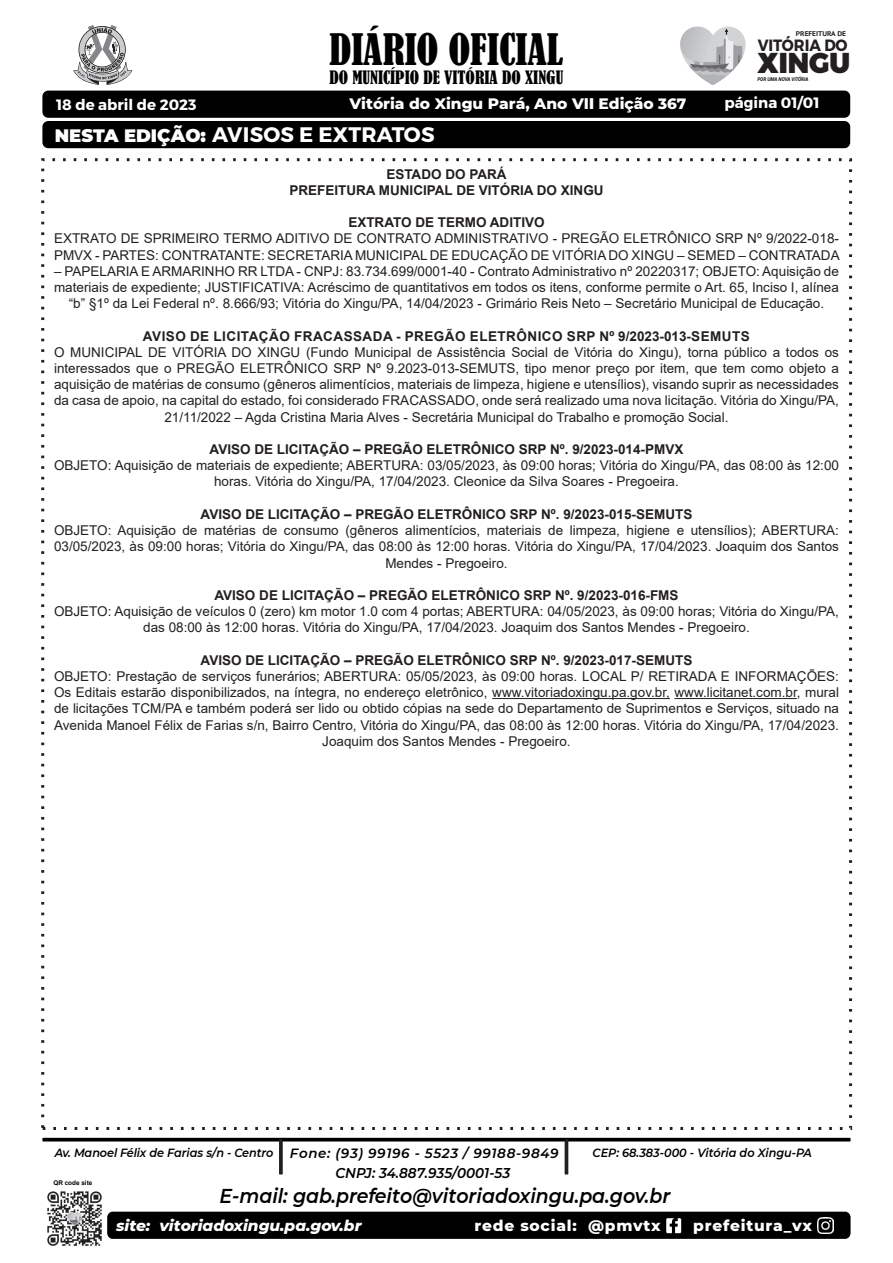
<style>
.page{position:relative;width:893px;height:1263px;background:#fff}
.page>*{position:absolute;margin:0;border:0;box-sizing:border-box;transform-origin:0 0}
.t1{font:condensed 40.65px "Bernard";color:#000}
.t2{font:900 28.65px "Montserrat";color:#231f20;scale:.95 1}
.t3{font:700 21px "Montserrat";letter-spacing:.01em;color:#fff}
.t4{font:italic 600 20.1px "Montserrat";color:#000;scale:.95 1}
.t5{font:900 18px "Montserrat";color:#fff}
.t6{font:condensed 17.25px "Bernard";color:#000}
.t7{font:700 16.35px "Montserrat";color:#231f20;scale:.91 1}
.t8{font:800 15.45px "Montserrat";color:#fff}
.t9{font:800 15.45px "Montserrat";letter-spacing:.05em;color:#fff}
.t10{font:italic 800 15.45px "Montserrat";color:#fff}
.t11{font:700 15px "Montserrat";color:#fff}
.t12{font:italic 600 14.25px "Montserrat";color:#000;scale:.95 1}
.t13{font:13.5px/16.2px "Arial";color:#231f20;text-align:center}
.t14{font:700 13.5px/16.2px "Arial";color:#231f20;text-align:center}
.t15{font:700 13.5px "Arial";letter-spacing:.035em;color:#231f20}
.t16{font:italic 600 11.85px "Montserrat";color:#000;scale:.95 1}
.t17{font:700 6.75px "PT Sans";color:#231f20;scale:1.09 1}
.t18{font:700 6.45px "Arial";color:#000}
.t19{font:italic 900 5.25px "Roboto";color:#231f20;scale:.87 1}
.s1{font-size:15px}
.s2{font-size:13.35px}
</style>
<div class="page">
<div style="left:107px;top:1212px;width:743px;height:27px;background:#000;border-radius:6px"></div>
<hr style="left:42px;top:1138px;width:808px;height:3px;background:#000">
<svg style="left:680px;top:27px;width:65px;height:58px"></svg>
<img style="left:47px;top:1191px;width:55px;height:55px">
<div style="left:42px;top:121px;width:808px;height:27px;background:#000;border-radius:6px"></div>
<div style="left:42px;top:91px;width:808px;height:27px;background:#000;border-radius:6px"></div>
<svg style="left:73px;top:25px;width:59px;height:60px"></svg>
<svg style="left:279px;top:1139px;width:4px;height:35px"></svg>
<hr style="left:565px;top:1139px;width:3px;height:35px;background:#231f20">
<img style="left:818px;top:1218px;width:16px;height:15px">
<svg style="left:666px;top:1218px;width:15px;height:15px"></svg>
<hr style="left:492px;top:698px;width:178px;height:1px;background:#231f20">
<hr style="left:674px;top:698px;width:123px;height:1px;background:#231f20">
<h1 class="t1" style="left:329px;top:26px;width:236px">DIÁRIO OFICIAL</h1>
<p class="t6" style="left:330px;top:67px;width:235px">DO MUNICÍPIO DE VITÓRIA DO XINGU</p>
<p class="t17" style="left:796px;top:29px;width:47px">PREFEITURA DE</p>
<p class="t7" style="left:758px;top:35px;width:100px">VITÓRIA DO</p>
<p class="t19" style="left:757px;top:75px;width:60px">POR UMA NOVA VITÓRIA</p>
<h2 class="t2" style="left:758px;top:45px;width:99px">XINGU</h2>
<p class="t11" style="left:56px;top:95px;width:142px">18 de abril de 2023</p>
<p class="t11" style="left:725px;top:93px;width:96px">página 01/01</p>
<p class="t8" style="left:349px;top:93px;width:338px">Vitória do Xingu Pará, Ano VII Edição <span class="s1">367</span></p>
<h3 class="t3" style="left:212px;top:122px;width:224px">AVISOS E EXTRATOS</h3>
<h3 class="t5" style="left:55px;top:122px;width:153px">NESTA EDIÇÃO:</h3>
<p class="t14" style="left:289px;top:166px;width:316px">ESTADO DO PARÁ<br>PREFEITURA MUNICIPAL DE VITÓRIA DO XINGU</p>
<p class="t14" style="left:348px;top:215px;width:198px">EXTRATO DE TERMO ADITIVO</p>
<p class="t13" style="left:54px;top:231px;width:787px;text-align:left">EXTRATO DE SPRIMEIRO TERMO ADITIVO DE CONTRATO ADMINISTRATIVO - PREGÃO ELETRÔNICO SRP Nº 9/2022-018-<br>PMVX - PARTES: CONTRATANTE: SECRETARIA MUNICIPAL DE EDUCAÇÃO DE VITÓRIA DO XINGU – SEMED – CONTRATADA</p>
<p class="t13" style="left:54px;top:263px;width:786px">– PAPELARIA E ARMARINHO RR LTDA - CNPJ: 83.734.699/0001-40 - Contrato Administrativo nº 20220317; OBJETO: Aquisição de materiais de expediente; JUSTIFICATIVA: Acréscimo de quantitativos em todos os itens, conforme permite o Art. 65, Inciso I, alínea “b” §1º da Lei Federal nº. 8.666/93; Vitória do Xingu/PA, 14/04/2023 - Grimário Reis Neto – Secretário Municipal de Educação.</p>
<p class="t15" style="left:143px;top:326px;width:608px">AVISO DE LICITAÇÃO FRACASSADA - PREGÃO ELETRÔNICO SRP Nº 9/2023-013-SEMUTS</p>
<p class="t13" style="left:54px;top:344px;width:786px">O MUNICIPAL DE VITÓRIA DO XINGU (Fundo Municipal de Assistência Social de Vitória do Xingu), torna público a todos os interessados que o PREGÃO ELETRÔNICO SRP Nº 9.2023-013-SEMUTS, tipo menor preço por item, que tem como objeto a aquisição de matérias de consumo (gêneros alimentícios, materiais de limpeza, higiene e utensílios), visando suprir as necessidades da casa de apoio, na capital do estado, foi considerado FRACASSADO, onde será realizado uma nova licitação. Vitória do Xingu/PA, 21/11/2022 – Agda Cristina Maria Alves - Secretária Municipal do Trabalho e promoção Social.</p>
<p class="t14" style="left:210px;top:441px;width:475px">AVISO DE LICITAÇÃO – PREGÃO ELETRÔNICO SRP Nº. 9/2023-014-PMVX</p>
<p class="t13" style="left:54px;top:457px;width:786px">OBJETO: Aquisição de materiais de expediente; ABERTURA: 03/05/2023, às 09:00 horas; Vitória do Xingu/PA, das 08:00 às 12:00 horas. Vitória do Xingu/PA, 17/04/2023. Cleonice da Silva Soares - Pregoeira.</p>
<p class="t14" style="left:201px;top:506px;width:493px">AVISO DE LICITAÇÃO – PREGÃO ELETRÔNICO SRP Nº. 9/2023-015-SEMUTS</p>
<p class="t13" style="left:54px;top:522px;width:786px">OBJETO: Aquisição de matérias de consumo (gêneros alimentícios, materiais de limpeza, higiene e utensílios); ABERTURA:<br>03/05/2023, às 09:00 horas; Vitória do Xingu/PA, das 08:00 às 12:00 horas. Vitória do Xingu/PA, 17/04/2023. Joaquim dos Santos<br>Mendes - Pregoeiro.</p>
<p class="t14" style="left:214px;top:587px;width:466px">AVISO DE LICITAÇÃO – PREGÃO ELETRÔNICO SRP Nº. 9/2023-016-FMS</p>
<p class="t13" style="left:54px;top:603px;width:786px">OBJETO: Aquisição de veículos 0 (zero) km motor 1.0 com 4 portas; ABERTURA: 04/05/2023, às 09:00 horas; Vitória do Xingu/PA, das 08:00 às 12:00 horas. Vitória do Xingu/PA, 17/04/2023. Joaquim dos Santos Mendes - Pregoeiro.</p>
<p class="t14" style="left:201px;top:652px;width:493px">AVISO DE LICITAÇÃO – PREGÃO ELETRÔNICO SRP Nº. 9/2023-017-SEMUTS</p>
<p class="t13" style="left:54px;top:668px;width:786px">OBJETO: Prestação de serviços funerários; ABERTURA: 05/05/2023, às 09:00 horas. LOCAL P/ RETIRADA E INFORMAÇÕES:<br>Os Editais estarão disponibilizados, na íntegra, no endereço eletrônico, www.vitoriadoxingu.pa.gov.br, www.licitanet.com.br, mural de licitações TCM/PA e também poderá ser lido ou obtido cópias na sede do Departamento de Suprimentos e Serviços, situado na Avenida Manoel Félix de Farias s/n, Bairro Centro, Vitória do Xingu/PA, das 08:00 às 12:00 horas. Vitória do Xingu/PA, 17/04/2023.<br>Joaquim dos Santos Mendes - Pregoeiro.</p>
<p class="t16" style="left:55px;top:1144px;width:532px">Av. Manoel Félix de Farias s/n - Centro <span class="s2">Fone: (93) 99196 - 5523 / 99188-9849</span></p>
<p class="t16" style="left:592px;top:1144px;width:232px">CEP: 68.383-000 - Vitória do Xingu-PA</p>
<p class="t12" style="left:335px;top:1163px;width:185px">CNPJ: 34.887.935/0001-53</p>
<h3 class="t4" style="left:220px;top:1182px;width:476px">E-mail: gab.prefeito@vitoriadoxingu.pa.gov.br</h3>
<p class="t10" style="left:116px;top:1214px;width:247px">site: vitoriadoxingu.pa.gov.br</p>
<p class="t9" style="left:474px;top:1214px;width:188px">rede social: @pmvtx</p>
<p class="t9" style="left:693px;top:1214px;width:120px">prefeitura_vx</p>
<p class="t18" style="left:53px;top:1178px;width:40px">QR code site</p>
</div>
